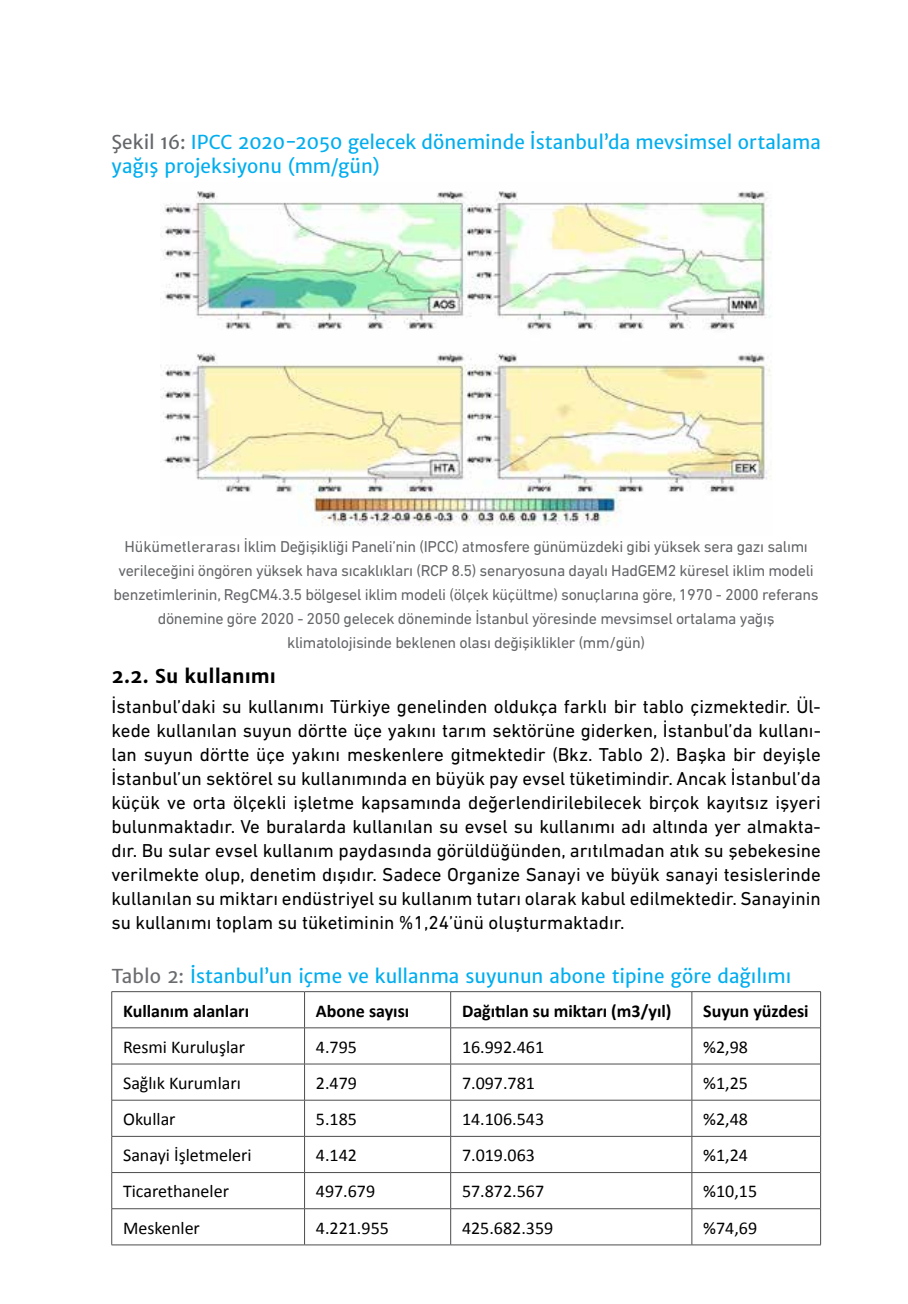
<style>
.page{position:relative;width:908px;height:1304px;background:#fff}
.page>*{position:absolute;margin:0;border:0;box-sizing:border-box;transform-origin:0 0}
.t1{font:19px/24px "DIN Next LT Pro";color:#000;text-align:justify}
.t2{font:19px/24px "Merriweather Sans";color:#00aeef}
.t3{font:700 19px "Merriweather Sans";color:#000}
.t4{font:18px "Calibri";color:#000}
.t5{font:700 18px "Calibri";color:#000}
.t6{font:16px/24px "DIN Next LT Pro";letter-spacing:-.02em;color:#656669;text-align:center}
.s1{color:#656669}
.s2{color:#6b6c6f}
</style>
<div class="page">
<img style="left:160px;top:191px;width:611px;height:335px">
<hr style="left:304px;top:992px;width:1px;height:36px;background:#4d4d4f">
<hr style="left:450px;top:992px;width:1px;height:36px;background:#4d4d4f">
<hr style="left:691px;top:992px;width:1px;height:36px;background:#4d4d4f">
<hr style="left:304px;top:1028px;width:1px;height:36px;background:#4d4d4f">
<hr style="left:450px;top:1028px;width:1px;height:36px;background:#4d4d4f">
<hr style="left:691px;top:1028px;width:1px;height:36px;background:#4d4d4f">
<hr style="left:304px;top:1064px;width:1px;height:36px;background:#4d4d4f">
<hr style="left:450px;top:1064px;width:1px;height:36px;background:#4d4d4f">
<hr style="left:691px;top:1064px;width:1px;height:36px;background:#4d4d4f">
<hr style="left:304px;top:1100px;width:1px;height:36px;background:#4d4d4f">
<hr style="left:450px;top:1100px;width:1px;height:36px;background:#4d4d4f">
<hr style="left:691px;top:1100px;width:1px;height:36px;background:#4d4d4f">
<hr style="left:304px;top:1137px;width:1px;height:35px;background:#4d4d4f">
<hr style="left:450px;top:1137px;width:1px;height:35px;background:#4d4d4f">
<hr style="left:691px;top:1137px;width:1px;height:35px;background:#4d4d4f">
<hr style="left:304px;top:1173px;width:1px;height:35px;background:#4d4d4f">
<hr style="left:450px;top:1173px;width:1px;height:35px;background:#4d4d4f">
<hr style="left:691px;top:1173px;width:1px;height:35px;background:#4d4d4f">
<hr style="left:304px;top:1209px;width:1px;height:36px;background:#4d4d4f">
<hr style="left:450px;top:1209px;width:1px;height:36px;background:#4d4d4f">
<hr style="left:691px;top:1209px;width:1px;height:36px;background:#4d4d4f">
<hr style="left:111px;top:992px;width:1px;height:36px;background:#4d4d4f">
<hr style="left:819px;top:992px;width:1px;height:36px;background:#4d4d4f">
<hr style="left:111px;top:1028px;width:1px;height:36px;background:#4d4d4f">
<hr style="left:819px;top:1028px;width:1px;height:36px;background:#4d4d4f">
<hr style="left:111px;top:1064px;width:1px;height:36px;background:#4d4d4f">
<hr style="left:819px;top:1064px;width:1px;height:36px;background:#4d4d4f">
<hr style="left:111px;top:1100px;width:1px;height:36px;background:#4d4d4f">
<hr style="left:819px;top:1100px;width:1px;height:36px;background:#4d4d4f">
<hr style="left:111px;top:1136px;width:1px;height:37px;background:#4d4d4f">
<hr style="left:819px;top:1136px;width:1px;height:37px;background:#4d4d4f">
<hr style="left:111px;top:1173px;width:1px;height:36px;background:#4d4d4f">
<hr style="left:819px;top:1173px;width:1px;height:36px;background:#4d4d4f">
<hr style="left:111px;top:1209px;width:1px;height:36px;background:#4d4d4f">
<hr style="left:819px;top:1209px;width:1px;height:36px;background:#4d4d4f">
<hr style="left:111px;top:991px;width:193px;height:1px;background:#4d4d4f">
<hr style="left:112px;top:1027px;width:192px;height:1px;background:#4d4d4f">
<hr style="left:304px;top:991px;width:146px;height:1px;background:#4d4d4f">
<hr style="left:304px;top:1027px;width:146px;height:1px;background:#4d4d4f">
<hr style="left:450px;top:991px;width:241px;height:1px;background:#4d4d4f">
<hr style="left:450px;top:1027px;width:241px;height:1px;background:#4d4d4f">
<hr style="left:691px;top:991px;width:129px;height:1px;background:#4d4d4f">
<hr style="left:691px;top:1027px;width:129px;height:1px;background:#4d4d4f">
<hr style="left:112px;top:1064px;width:192px;height:1px;background:#4d4d4f">
<hr style="left:304px;top:1064px;width:146px;height:1px;background:#4d4d4f">
<hr style="left:450px;top:1064px;width:241px;height:1px;background:#4d4d4f">
<hr style="left:691px;top:1064px;width:129px;height:1px;background:#4d4d4f">
<hr style="left:112px;top:1100px;width:192px;height:1px;background:#4d4d4f">
<hr style="left:304px;top:1100px;width:146px;height:1px;background:#4d4d4f">
<hr style="left:450px;top:1100px;width:241px;height:1px;background:#4d4d4f">
<hr style="left:691px;top:1100px;width:129px;height:1px;background:#4d4d4f">
<hr style="left:112px;top:1136px;width:192px;height:1px;background:#4d4d4f">
<hr style="left:304px;top:1136px;width:146px;height:1px;background:#4d4d4f">
<hr style="left:450px;top:1136px;width:241px;height:1px;background:#4d4d4f">
<hr style="left:691px;top:1136px;width:129px;height:1px;background:#4d4d4f">
<hr style="left:112px;top:1172px;width:192px;height:1px;background:#4d4d4f">
<hr style="left:304px;top:1172px;width:146px;height:1px;background:#4d4d4f">
<hr style="left:450px;top:1172px;width:241px;height:1px;background:#4d4d4f">
<hr style="left:691px;top:1172px;width:129px;height:1px;background:#4d4d4f">
<hr style="left:112px;top:1208px;width:192px;height:1px;background:#4d4d4f">
<hr style="left:304px;top:1208px;width:146px;height:1px;background:#4d4d4f">
<hr style="left:450px;top:1208px;width:241px;height:1px;background:#4d4d4f">
<hr style="left:691px;top:1208px;width:129px;height:1px;background:#4d4d4f">
<hr style="left:111px;top:1245px;width:193px;height:1px;background:#4d4d4f">
<hr style="left:304px;top:1245px;width:146px;height:1px;background:#4d4d4f">
<hr style="left:450px;top:1245px;width:241px;height:1px;background:#4d4d4f">
<hr style="left:691px;top:1245px;width:129px;height:1px;background:#4d4d4f">
<p class="t2" style="left:111px;top:130px;width:710px"><span class="s1">Şekil 16:</span> IPCC 2020-2050 gelecek döneminde İstanbul’da mevsimsel ortalama yağış projeksiyonu (mm/gün)</p>
<p class="t6" style="left:114px;top:534px;width:706px">Hükümetlerarası İklim Değişikliği Paneli’nin (IPCC) atmosfere günümüzdeki gibi yüksek sera gazı salımı verileceğini öngören yüksek hava sıcaklıkları (RCP 8.5) senaryosuna dayalı HadGEM2 küresel iklim modeli benzetimlerinin, RegCM4.3.5 bölgesel iklim modeli (ölçek küçültme) sonuçlarına göre, 1970 - 2000 referans dönemine göre 2020 - 2050 gelecek döneminde İstanbul yöresinde mevsimsel ortalama yağış klimatolojisinde beklenen olası değişiklikler (mm/gün)</p>
<p class="t3" style="left:111px;top:665px;width:166px">2.2. Su kullanımı</p>
<p class="t1" style="left:111px;top:694px;width:710px">İstanbul’daki su kullanımı Türkiye genelinden oldukça farklı bir tablo çizmektedir. Ül&shy;kede kullanılan suyun dörtte üçe yakını tarım sektörüne giderken, İstanbul’da kullanı&shy;lan suyun dörtte üçe yakını meskenlere gitmektedir (Bkz. Tablo 2). Başka bir deyişle İstanbul’un sektörel su kullanımında en büyük pay evsel tüketimindir. Ancak İstanbul’da küçük ve orta ölçekli işletme kapsamında değerlendirilebilecek birçok kayıtsız işyeri bulunmaktadır. Ve buralarda kullanılan su evsel su kullanımı adı altında yer almakta&shy;dır. Bu sular evsel kullanım paydasında görüldüğünden, arıtılmadan atık su şebekesine verilmekte olup, denetim dışıdır. Sadece Organize Sanayi ve büyük sanayi tesislerinde kullanılan su miktarı endüstriyel su kullanım tutarı olarak kabul edilmektedir. Sanayinin su kullanımı toplam su tüketiminin %1,24’ünü oluşturmaktadır.</p>
<p class="t2" style="left:111px;top:964px;width:681px"><span class="s2">Tablo 2:</span> İstanbul’un içme ve kullanma suyunun abone tipine göre dağılımı</p>
<p class="t5" style="left:123px;top:998px;width:127px">Kullanım alanları</p>
<p class="t5" style="left:316px;top:998px;width:95px">Abone sayısı</p>
<p class="t5" style="left:462px;top:998px;width:211px">Dağıtılan su miktarı (m3/yıl)</p>
<p class="t5" style="left:703px;top:998px;width:107px">Suyun yüzdesi</p>
<p class="t4" style="left:123px;top:1034px;width:123px">Resmi Kuruluşlar</p>
<p class="t4" style="left:316px;top:1034px;width:43px">4.795</p>
<p class="t4" style="left:462px;top:1034px;width:84px">16.992.461</p>
<p class="t4" style="left:703px;top:1034px;width:46px">%2,98</p>
<p class="t4" style="left:123px;top:1070px;width:119px">Sağlık Kurumları</p>
<p class="t4" style="left:316px;top:1070px;width:43px">2.479</p>
<p class="t4" style="left:462px;top:1070px;width:74px">7.097.781</p>
<p class="t4" style="left:703px;top:1070px;width:46px">%1,25</p>
<p class="t4" style="left:123px;top:1107px;width:54px">Okullar</p>
<p class="t4" style="left:316px;top:1107px;width:43px">5.185</p>
<p class="t4" style="left:462px;top:1107px;width:84px">14.106.543</p>
<p class="t4" style="left:703px;top:1107px;width:46px">%2,48</p>
<p class="t4" style="left:123px;top:1143px;width:130px">Sanayi İşletmeleri</p>
<p class="t4" style="left:316px;top:1143px;width:43px">4.142</p>
<p class="t4" style="left:462px;top:1143px;width:74px">7.019.063</p>
<p class="t4" style="left:703px;top:1143px;width:46px">%1,24</p>
<p class="t4" style="left:123px;top:1179px;width:107px">Ticarethaneler</p>
<p class="t4" style="left:316px;top:1179px;width:61px">497.679</p>
<p class="t4" style="left:462px;top:1179px;width:84px">57.872.567</p>
<p class="t4" style="left:703px;top:1179px;width:55px">%10,15</p>
<p class="t4" style="left:123px;top:1215px;width:78px">Meskenler</p>
<p class="t4" style="left:316px;top:1215px;width:74px">4.221.955</p>
<p class="t4" style="left:462px;top:1215px;width:93px">425.682.359</p>
<p class="t4" style="left:703px;top:1215px;width:55px">%74,69</p>
</div>
